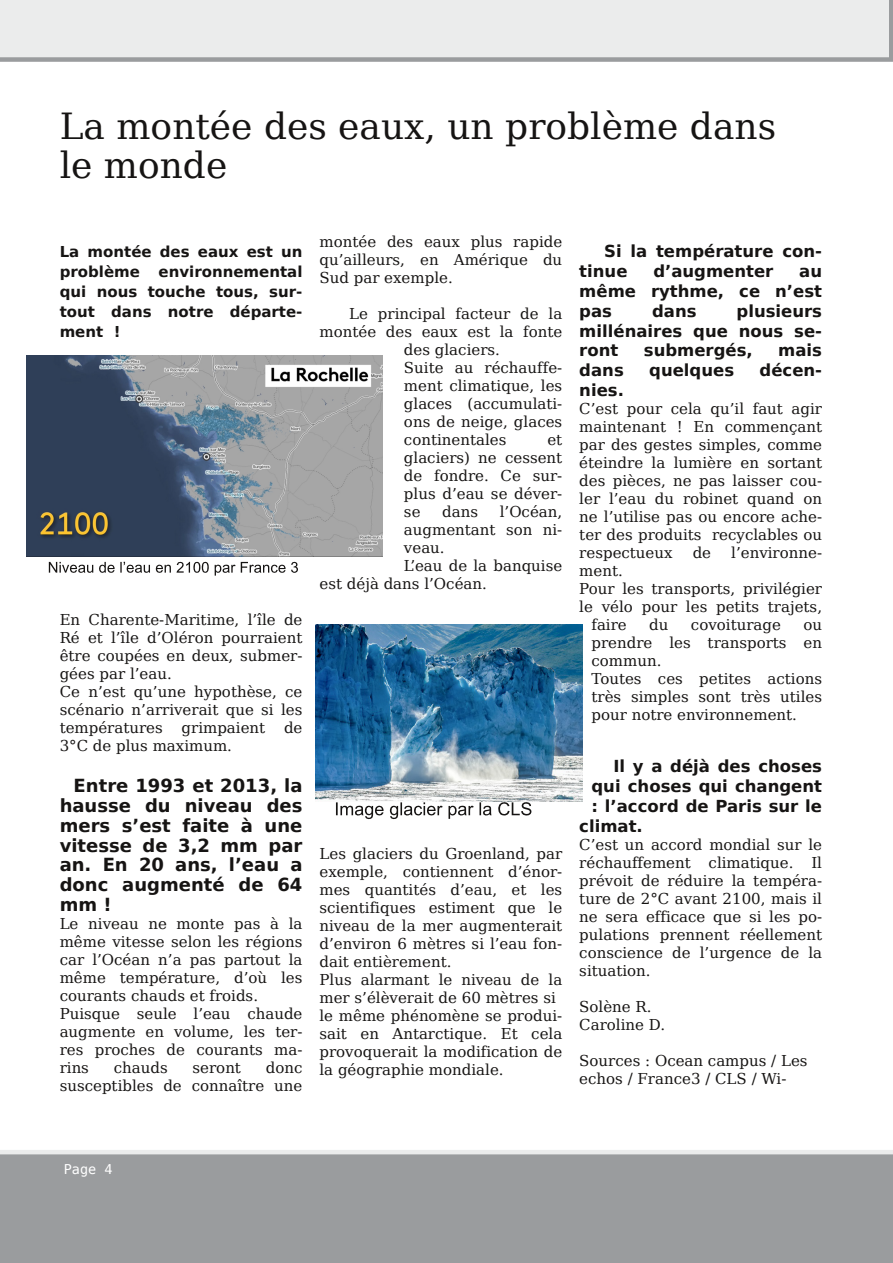
<style>
.page{position:relative;width:893px;height:1263px;background:#fff}
.page>*{position:absolute;margin:0;border:0;box-sizing:border-box;transform-origin:0 0}
.t1{font:36px/39.6px "Bitstream Vera Serif";color:#161413}
.t2{font:700 18px/19.8px "Bitstream Vera Sans";color:#161413;text-align:justify}
.t3{font:700 16.5px/19.8px "Bitstream Vera Sans";color:#161413;text-align:justify}
.t4{font:15px/18px "Bitstream Vera Serif";color:#161413}
.t5{font:700 15px/19.8px "Bitstream Vera Sans";color:#161413;text-align:justify}
.t6{font:13.5px "Bitstream Vera Sans Mono";color:#fff}
</style>
<div class="page">
<div style="left:0;top:1150px;width:893px;height:113px;background:#9a9c9e"></div>
<svg style="left:0;top:0;width:893px;height:62px;background:#e4e5e6"></svg>
<img style="left:27px;top:356px;width:355px;height:200px">
<img style="left:316px;top:624px;width:266px;height:178px">
<svg style="left:49px;top:562px;width:44px;height:11px"></svg>
<svg style="left:99px;top:562px;width:51px;height:11px"></svg>
<svg style="left:156px;top:565px;width:15px;height:8px"></svg>
<svg style="left:177px;top:562px;width:32px;height:11px"></svg>
<svg style="left:215px;top:562px;width:83px;height:14px"></svg>
<svg style="left:336px;top:802px;width:48px;height:17px"></svg>
<svg style="left:390px;top:802px;width:102px;height:17px"></svg>
<svg style="left:498px;top:802px;width:33px;height:13px"></svg>
<h1 class="t1" style="left:60px;top:106px;width:718px">La montée des eaux, un problème dans le monde</h1>
<p class="t5" style="left:60px;top:242px;width:244px">La montée des eaux est un problème environnemental qui nous touche tous, sur&shy;tout dans notre départe&shy;ment !</p>
<p class="t4" style="left:60px;top:610px;width:244px">En Charente-Maritime, l’île de<br>Ré et l’île d’Oléron pourraient être coupées en deux, submer&shy;gées par l’eau.<br>Ce n’est qu’une hypothèse, ce scénario n’arriverait que si les températures grimpaient de<br>3°C de plus maximum.</p>
<p class="t2" style="left:60px;top:776px;width:244px;text-indent:14px">Entre 1993 et 2013, la hausse du niveau des mers s’est faite à une vitesse de 3,2 mm par an. En 20 ans, l’eau a donc augmenté de 64 mm !</p>
<p class="t4" style="left:60px;top:915px;width:244px">Le niveau ne monte pas à la même vitesse selon les régions car l’Océan n’a pas partout la même température, d’où les courants chauds et froids.<br>Puisque seule l’eau chaude augmente en volume, les ter&shy;res proches de courants ma&shy;rins</p>
<p class="t4" style="left:60px;top:1059px;width:244px;text-align:right">donc<br>susceptibles de connaître une</p>
<p class="t4" style="left:114px;top:1059px;width:55px">chauds</p>
<p class="t4" style="left:193px;top:1059px;width:50px">seront</p>
<p class="t4" style="left:319px;top:233px;width:244px;text-align:justify">montée des eaux plus rapide qu’ailleurs, en Amérique du Sud par exemple.</p>
<p class="t4" style="left:349px;top:305px;width:215px">Le principal facteur de la</p>
<p class="t4" style="left:319px;top:323px;width:244px">montée des eaux est la fonte</p>
<p class="t4" style="left:404px;top:341px;width:97px">des glaciers.</p>
<p class="t4" style="left:404px;top:359px;width:160px">Suite au réchauffe-</p>
<p class="t4" style="left:404px;top:377px;width:160px">ment climatique, les</p>
<p class="t4" style="left:404px;top:395px;width:160px">glaces (accumulati-</p>
<p class="t4" style="left:404px;top:413px;width:160px">ons de neige, glaces</p>
<p class="t4" style="left:404px;top:431px;width:104px">continentales</p>
<p class="t4" style="left:404px;top:431px;width:160px;text-align:justify;text-indent:143px">et glaciers) ne cessent de fondre. Ce sur&shy;plus d’eau se déver&shy;se</p>
<p class="t4" style="left:442px;top:503px;width:37px">dans</p>
<p class="t4" style="left:500px;top:503px;width:64px">l’Océan,</p>
<p class="t4" style="left:404px;top:521px;width:160px">augmentant son ni-</p>
<p class="t4" style="left:404px;top:539px;width:42px">veau.</p>
<p class="t4" style="left:404px;top:557px;width:160px">L’eau de la banquise</p>
<p class="t4" style="left:319px;top:575px;width:169px">est déjà dans l’Océan.</p>
<p class="t4" style="left:319px;top:845px;width:244px">Les glaciers du Groenland, par exemple, contiennent d’énor&shy;mes quantités d’eau, et les scientifiques estiment que le niveau de la mer augmenterait d’environ 6 mètres si l’eau fon&shy;dait entièrement.<br>Plus alarmant le niveau de la mer s’élèverait de 60 mètres si le même phénomène se produi&shy;sait en Antarctique. Et cela provoquerait la modification de la géographie mondiale.</p>
<p class="t3" style="left:579px;top:242px;width:244px;text-indent:25px">Si la température con&shy;tinue</p>
<p class="t3" style="left:653px;top:262px;width:122px">d’augmenter</p>
<p class="t3" style="left:579px;top:262px;width:244px;text-indent:220px">au même rythme, ce n’est pas</p>
<p class="t3" style="left:579px;top:301px;width:244px;text-indent:157px">plusieurs millénaires que nous se&shy;ront</p>
<p class="t3" style="left:652px;top:301px;width:46px">dans</p>
<p class="t3" style="left:644px;top:341px;width:110px">submergés,</p>
<p class="t3" style="left:778px;top:341px;width:45px">mais</p>
<p class="t3" style="left:579px;top:361px;width:46px">dans</p>
<p class="t3" style="left:649px;top:361px;width:86px">quelques</p>
<p class="t3" style="left:759px;top:361px;width:64px">décen-</p>
<p class="t3" style="left:579px;top:380px;width:46px">nies.</p>
<p class="t4" style="left:579px;top:400px;width:244px;text-align:justify">C’est pour cela qu’il faut agir maintenant ! En commençant par des gestes simples, comme éteindre la lumière en sortant des pièces, ne pas laisser cou&shy;ler l’eau du robinet quand on ne l’utilise pas ou encore ache&shy;ter des produits recyclables ou respectueux</p>
<p class="t4" style="left:693px;top:544px;width:20px">de</p>
<p class="t4" style="left:731px;top:544px;width:92px">l’environne-</p>
<p class="t4" style="left:579px;top:562px;width:45px">ment.</p>
<p class="t4" style="left:579px;top:580px;width:244px">Pour les transports, privilégier</p>
<p class="t4" style="left:579px;top:598px;width:244px">le vélo pour les petits trajets,</p>
<p class="t4" style="left:591px;top:616px;width:37px">faire</p>
<p class="t4" style="left:649px;top:616px;width:21px">du</p>
<p class="t4" style="left:691px;top:616px;width:92px">covoiturage</p>
<p class="t4" style="left:591px;top:616px;width:232px;text-indent:212px">ou prendre les transports en commun.<br>Toutes ces petites actions très simples sont très utiles pour notre environnement.</p>
<p class="t3" style="left:613px;top:757px;width:210px">Il y a déjà des choses</p>
<p class="t3" style="left:591px;top:776px;width:232px">qui choses qui changent</p>
<p class="t3" style="left:591px;top:796px;width:232px">: l’accord de Paris sur le</p>
<p class="t3" style="left:579px;top:816px;width:65px">climat.</p>
<p class="t4" style="left:579px;top:835px;width:244px;text-align:justify">C’est un accord mondial sur le réchauffement climatique. Il prévoit de réduire la tempéra&shy;ture de 2°C avant 2100, mais il ne sera efficace que si les po&shy;pulations prennent réellement conscience de l’urgence de la situation.</p>
<p class="t4" style="left:579px;top:997px;width:87px">Solène R.<br>Caroline D.</p>
<p class="t4" style="left:579px;top:1051px;width:230px">Sources : Ocean campus / Les echos / France3 / CLS / Wi-</p>
<p class="t6" style="left:64px;top:1162px;width:50px">Page 4</p>
</div>
